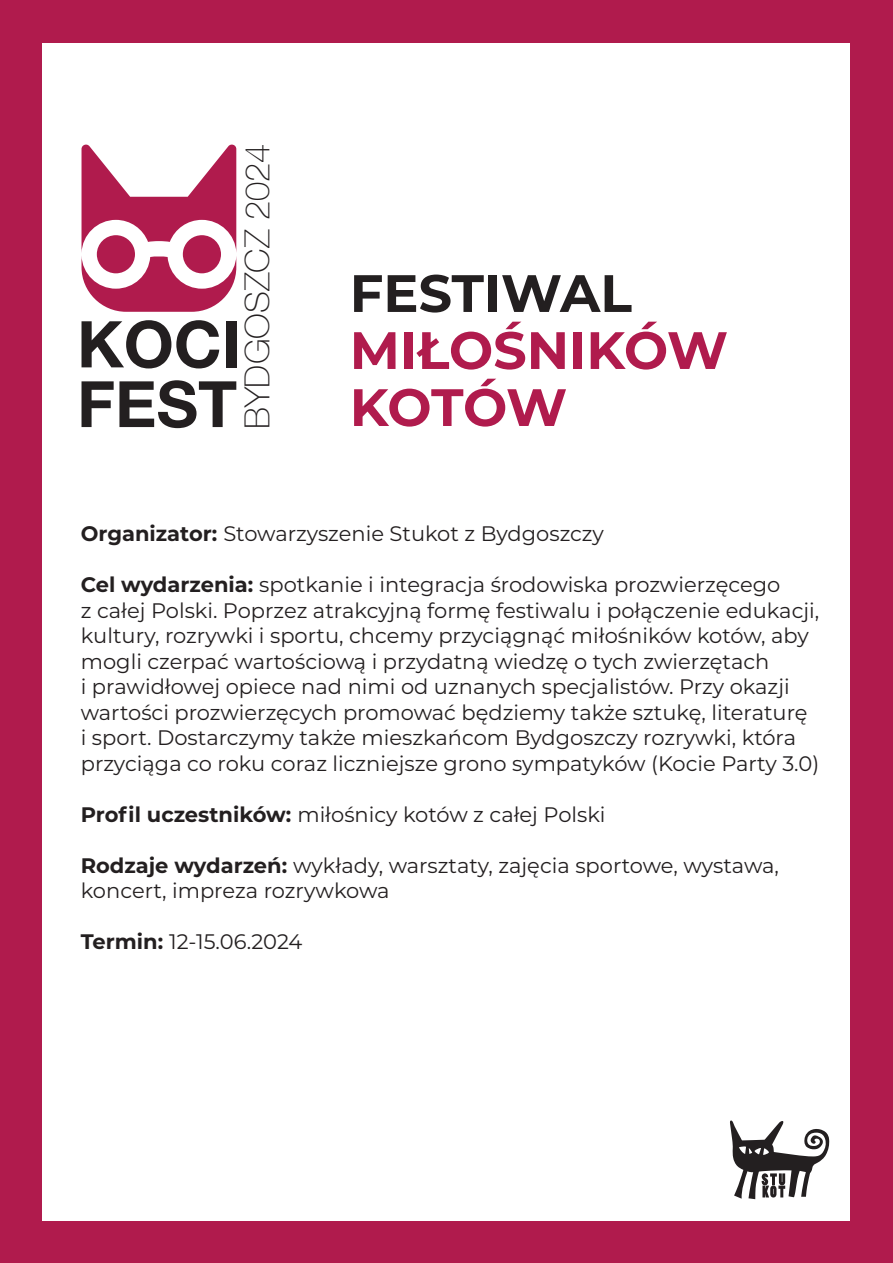
<style>
.page{position:relative;width:893px;height:1263px;background:#b01b4d}
.page>*{position:absolute;margin:0;border:0;box-sizing:border-box;transform-origin:0 0}
.t1{font:700 52.5px/57px "Montserrat";letter-spacing:-.01em;color:#b01b4d}
.t2{font:700 52.5px "Montserrat";color:#231f20}
.t3{font:100 34.65px "Helvetica Neue CE";color:#231f20}
.t4{font:21px/25.5px "Montserrat";color:#231f20}
.s1{font-weight:700}
</style>
<div class="page">
<div style="left:43px;top:43px;width:807px;height:1177px;background:#fff"></div>
<svg style="left:730px;top:1120px;width:100px;height:79px"></svg>
<svg style="left:81px;top:144px;width:155px;height:168px"></svg>
<svg style="left:82px;top:320px;width:137px;height:48px"></svg>
<div style="left:226px;top:321px;width:10px;height:46px;background:#231f20"></div>
<svg style="left:82px;top:380px;width:154px;height:48px"></svg>
<h2 class="t3" style="left:237px;top:429px;width:287px;rotate:-90deg">BYDGOSZCZ 2024</h2>
<h1 class="t2" style="left:350px;top:255px;width:284px">FESTIWAL</h1>
<h1 class="t1" style="left:350px;top:319px;width:380px">MIŁOŚNIKÓW<br>KOTÓW</h1>
<p class="t4" style="left:81px;top:520px;width:524px"><span class="s1">Organizator:</span> Stowarzyszenie Stukot z Bydgoszczy</p>
<p class="t4" style="left:81px;top:571px;width:740px"><span class="s1">Cel wydarzenia:</span> spotkanie i integracja środowiska prozwierzęcego<br>z całej Polski. Poprzez atrakcyjną formę festiwalu i połączenie edukacji, kultury, rozrywki i sportu, chcemy przyciągnąć miłośników kotów, aby mogli czerpać wartościową i przydatną wiedzę o tych zwierzętach<br>i prawidłowej opiece nad nimi od uznanych specjalistów. Przy okazji wartości prozwierzęcych promować będziemy także sztukę, literaturę<br>i sport. Dostarczymy także mieszkańcom Bydgoszczy rozrywki, która przyciąga co roku coraz liczniejsze grono sympatyków (Kocie Party 3.0)</p>
<p class="t4" style="left:81px;top:801px;width:526px"><span class="s1">Profil uczestników:</span> miłośnicy kotów z całej Polski</p>
<p class="t4" style="left:81px;top:852px;width:700px"><span class="s1">Rodzaje wydarzeń:</span> wykłady, warsztaty, zajęcia sportowe, wystawa, koncert, impreza rozrywkowa</p>
<p class="t4" style="left:81px;top:928px;width:223px"><span class="s1">Termin:</span> 12-15.06.2024</p>
</div>
